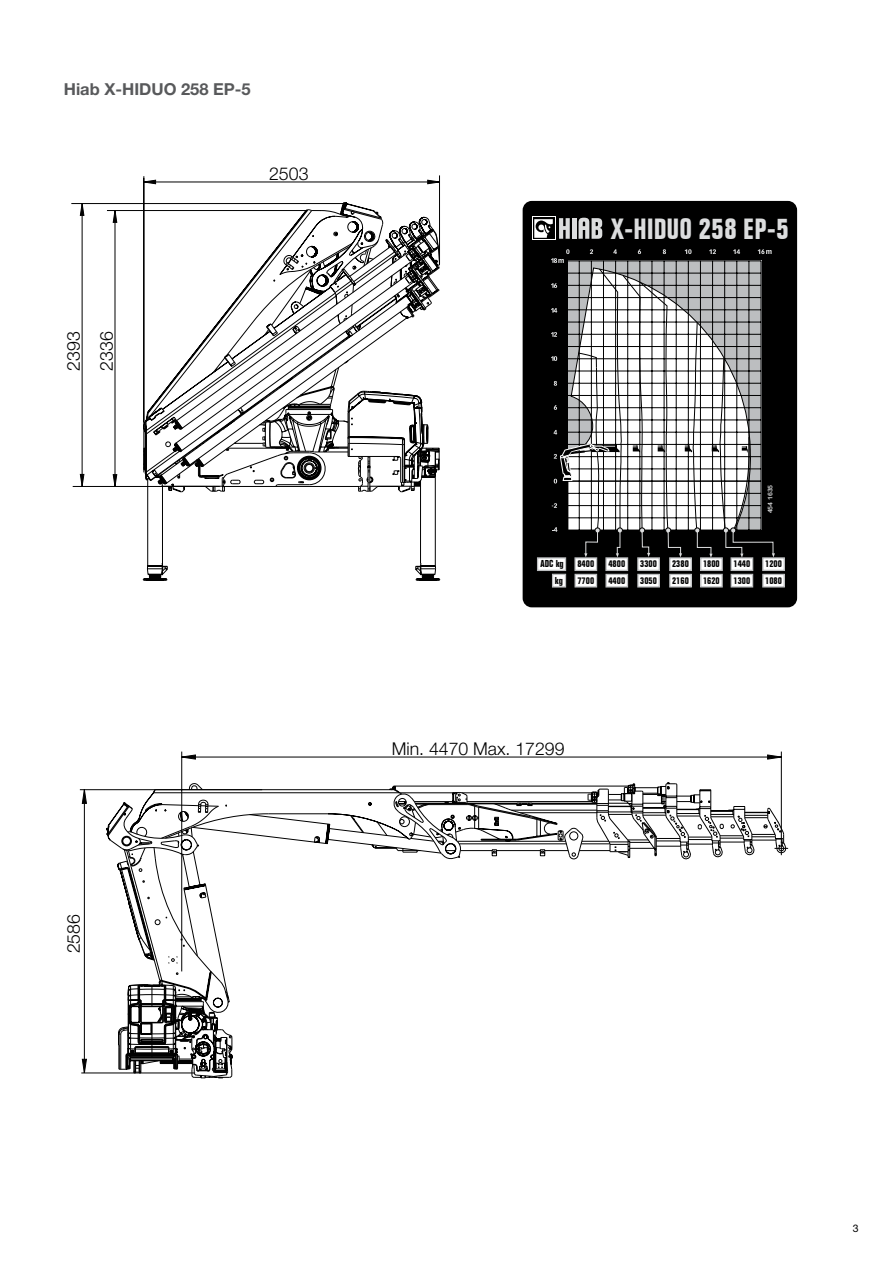
<style>
.page{position:relative;width:893px;height:1263px;background:#fff}
.page>*{position:absolute;margin:0;border:0;box-sizing:border-box;transform-origin:0 0}
.t1{font:700 condensed 28.5px "Folio BT";color:#dcddde}
.t2{font:300 17.85px/33px "Helvetica Neue LT Std";color:#000}
.t3{font:300 17.7px "Helvetica Neue LT Std";color:#010101}
.t4{font:700 16.5px "Helvetica Neue LT Std";color:#58595b}
.t5{font:10.5px "Helvetica Neue LT Std";color:#000}
.t6{font:700 condensed 9.75px/16.5px "Folio BT";color:#000}
.t7{font:6.45px "Arial Rounded MT Bold";color:#dcddde}
.s1{font-size:30px}
</style>
<div class="page">
<div style="left:523px;top:201px;width:274px;height:406px;background:#000;border-radius:9px"></div>
<svg style="left:568px;top:267px;width:183px;height:54px"></svg>
<hr style="left:567px;top:273px;width:194px;height:1px;background:#000">
<hr style="left:567px;top:285px;width:194px;height:1px;background:#000">
<hr style="left:567px;top:297px;width:194px;height:1px;background:#000">
<hr style="left:567px;top:310px;width:194px;height:1px;background:#000">
<hr style="left:591px;top:261px;width:1px;height:269px;background:#000">
<hr style="left:579px;top:261px;width:1px;height:269px;background:#000">
<svg style="left:551px;top:283px;width:6px;height:5px"></svg>
<svg style="left:551px;top:308px;width:6px;height:5px"></svg>
<svg style="left:551px;top:249px;width:221px;height:14px"></svg>
<svg style="left:595px;top:200px;width:48px;height:408px"></svg>
<svg style="left:638px;top:200px;width:112px;height:121px"></svg>
<div style="left:606px;top:574px;width:21px;height:13px;background:#fff"></div>
<div style="left:605px;top:574px;width:23px;height:13px;border:1px solid #bcbec0"></div>
<div style="left:606px;top:558px;width:21px;height:12px;background:#fff"></div>
<div style="left:605px;top:557px;width:23px;height:14px;border:1px solid #bcbec0"></div>
<div style="left:638px;top:574px;width:21px;height:13px;background:#fff"></div>
<div style="left:637px;top:574px;width:23px;height:13px;border:1px solid #bcbec0"></div>
<div style="left:638px;top:558px;width:21px;height:12px;background:#fff"></div>
<div style="left:637px;top:557px;width:23px;height:14px;border:1px solid #bcbec0"></div>
<div style="left:575px;top:574px;width:21px;height:13px;background:#fff"></div>
<div style="left:574px;top:574px;width:23px;height:13px;border:1px solid #bcbec0"></div>
<div style="left:575px;top:558px;width:22px;height:12px;background:#fff"></div>
<div style="left:574px;top:557px;width:23px;height:14px;border:1px solid #bcbec0"></div>
<div style="left:670px;top:574px;width:21px;height:13px;background:#fff"></div>
<div style="left:669px;top:574px;width:23px;height:13px;border:1px solid #bcbec0"></div>
<div style="left:670px;top:558px;width:21px;height:12px;background:#fff"></div>
<div style="left:669px;top:557px;width:23px;height:14px;border:1px solid #bcbec0"></div>
<div style="left:763px;top:574px;width:21px;height:13px;background:#fff"></div>
<div style="left:762px;top:574px;width:23px;height:13px;border:1px solid #bcbec0"></div>
<div style="left:763px;top:558px;width:21px;height:12px;background:#fff"></div>
<div style="left:762px;top:557px;width:23px;height:14px;border:1px solid #bcbec0"></div>
<div style="left:553px;top:574px;width:12px;height:13px;background:#fff"></div>
<div style="left:552px;top:574px;width:14px;height:14px;border:1px solid #bcbec0"></div>
<div style="left:538px;top:558px;width:27px;height:12px;background:#fff"></div>
<div style="left:537px;top:557px;width:29px;height:14px;border:1px solid #bcbec0"></div>
<div style="left:731px;top:574px;width:22px;height:13px;background:#fff"></div>
<div style="left:731px;top:574px;width:22px;height:13px;border:1px solid #bcbec0"></div>
<div style="left:731px;top:558px;width:22px;height:12px;background:#fff"></div>
<div style="left:730px;top:557px;width:23px;height:14px;border:1px solid #bcbec0"></div>
<div style="left:701px;top:574px;width:21px;height:13px;background:#fff"></div>
<div style="left:700px;top:574px;width:23px;height:13px;border:1px solid #bcbec0"></div>
<div style="left:701px;top:558px;width:21px;height:12px;background:#fff"></div>
<div style="left:700px;top:557px;width:23px;height:14px;border:1px solid #bcbec0"></div>
<svg style="left:532px;top:217px;width:23px;height:23px"></svg>
<svg style="left:559px;top:218px;width:11px;height:21px"></svg>
<svg style="left:578px;top:218px;width:24px;height:21px"></svg>
<div style="left:533px;top:218px;width:21px;height:21px;background:#000"></div>
<svg style="left:534px;top:219px;width:19px;height:19px"></svg>
<hr style="left:572px;top:218px;width:4px;height:21px;background:#dcddde">
<svg style="left:551px;top:321px;width:224px;height:237px"></svg>
<svg style="left:71px;top:175px;width:369px;height:395px"></svg>
<svg style="left:148px;top:202px;width:292px;height:379px"></svg>
<svg style="left:79px;top:751px;width:703px;height:323px"></svg>
<svg style="left:106px;top:790px;width:683px;height:288px"></svg>
<svg style="left:107px;top:783px;width:376px;height:293px"></svg>
<svg style="left:127px;top:783px;width:650px;height:280px"></svg>
<svg style="left:107px;top:981px;width:504px;height:75px"></svg>
<svg style="left:127px;top:981px;width:344px;height:79px"></svg>
<svg style="left:107px;top:787px;width:541px;height:194px"></svg>
<h3 class="t4" style="left:64px;top:79px;width:189px">Hiab X-HIDUO 258 EP-5</h3>
<h2 class="t2" style="left:269px;top:156px;width:41px">2503</h2>
<h2 class="t2" style="left:57px;top:371px;width:41px;rotate:-90deg">2393<br>2336</h2>
<h3 class="t3" style="left:63px;top:953px;width:41px;rotate:-90deg">2586</h3>
<h1 class="t1" style="left:611px;top:211px;width:180px">X<span class="s1">-</span>HIDUO <span class="s1">258</span> EP<span class="s1">-5</span></h1>
<p class="t7" style="left:766px;top:513px;width:30px;rotate:-90deg">454 1635</p>
<p class="t6" style="left:541px;top:555px;width:25px">ADC kg</p>
<p class="t6" style="left:577px;top:555px;width:18px">8400</p>
<p class="t6" style="left:555px;top:572px;width:10px">kg</p>
<p class="t6" style="left:577px;top:572px;width:18px">7700</p>
<p class="t6" style="left:608px;top:555px;width:18px">4800<br>4400</p>
<p class="t6" style="left:640px;top:555px;width:18px">3300</p>
<p class="t6" style="left:672px;top:555px;width:18px">2380<br>2160</p>
<p class="t6" style="left:765px;top:555px;width:18px">1200<br>1080</p>
<p class="t6" style="left:703px;top:555px;width:18px">1800<br>1620</p>
<p class="t6" style="left:733px;top:555px;width:18px">1440</p>
<p class="t6" style="left:640px;top:572px;width:18px">3050</p>
<p class="t6" style="left:733px;top:572px;width:18px">1300</p>
<h3 class="t3" style="left:392px;top:737px;width:174px">Min. 4470 Max. 17299</h3>
<p class="t5" style="left:853px;top:1221px;width:7px">3</p>
</div>
